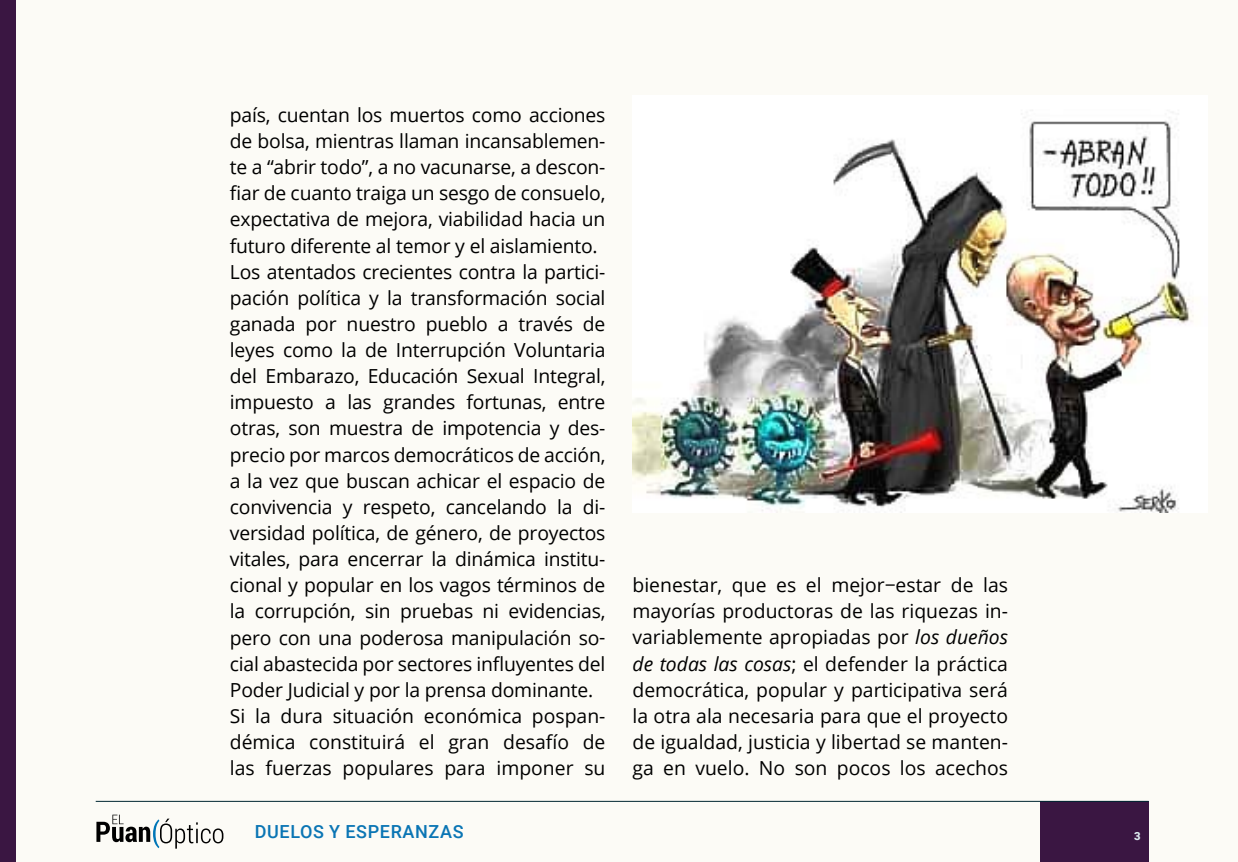
<style>
.page{position:relative;width:1238px;height:862px;background:#fff}
.page>*{position:absolute;margin:0;border:0;box-sizing:border-box;transform-origin:0 0}
.t1{font:19.35px/26.1px "Open Sans";letter-spacing:-.01em;color:#000}
.t2{font:500 18px "Roboto";letter-spacing:.035em;color:#0a75b4}
.t3{font:900 11.25px "Roboto";color:#dbe9ee}
.s1{font-style:italic}
</style>
<div class="page">
<div style="left:0;top:0;width:1237px;height:861px;background:#fcfbf6"></div>
<div style="left:0;top:0;width:16px;height:861px;background:#3a1642"></div>
<div style="left:1039px;top:800px;width:109px;height:61px;background:#3a1642"></div>
<hr style="left:96px;top:800px;width:1052px;height:1px;background:#002732">
<svg style="left:96px;top:814px;width:127px;height:34px"></svg>
<img style="left:632px;top:121px;width:558px;height:391px">
<p class="t1" style="left:230px;top:101px;width:377px">país, cuentan los muertos como acciones de bolsa, mientras llaman incansablemen&shy;te a “abrir todo”, a no vacunarse, a descon&shy;fiar de cuanto traiga un sesgo de consuelo, expectativa de mejora, viabilidad hacia un futuro diferente al temor y el aislamiento.<br>Los atentados crecientes contra la partici&shy;pación política y la transformación social ganada por nuestro pueblo a través de leyes como la de Interrupción Voluntaria del Embarazo, Educación Sexual Integral, impuesto a las grandes fortunas, entre otras, son muestra de impotencia y des&shy;precio por marcos democráticos de acción, a la vez que buscan achicar el espacio de convivencia y respeto, cancelando la di&shy;versidad política, de género, de proyectos vitales, para encerrar la dinámica institu&shy;cional y popular en los vagos términos de la corrupción, sin pruebas ni evidencias, pero con una poderosa manipulación so&shy;cial abastecida por sectores influyentes del Poder Judicial y por la prensa dominante.<br>Si la dura situación económica pospan&shy;démica constituirá el gran desafío de las fuerzas populares para imponer su</p>
<p class="t1" style="left:632px;top:571px;width:377px;text-align:justify">bienestar, que es el mejor−estar de las mayorías productoras de las riquezas in&shy;variablemente apropiadas por <span class="s1">los dueños de todas las cosas</span>; el defender la práctica democrática, popular y participativa será la otra ala necesaria para que el proyecto de igualdad, justicia y libertad se manten&shy;ga en vuelo. No son pocos los acechos</p>
<p class="t2" style="left:255px;top:818px;width:210px">DUELOS Y ESPERANZAS</p>
<p class="t3" style="left:1134px;top:827px;width:8px">3</p>
</div>
